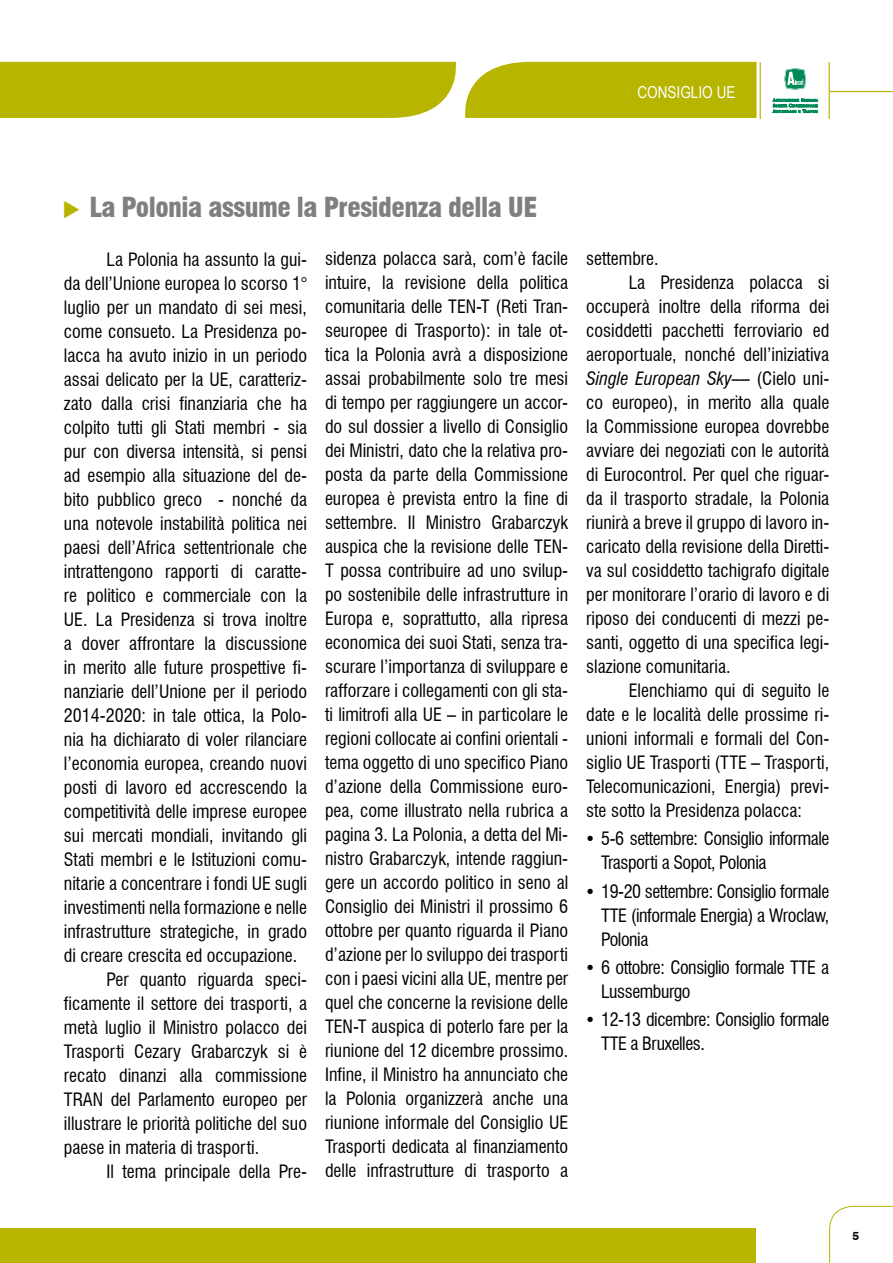
<style>
.page{position:relative;width:893px;height:1263px;background:#fff}
.page>*{position:absolute;margin:0;border:0;box-sizing:border-box;transform-origin:0 0}
.t1{font:900 condensed 27px "Swiss 721 BT";letter-spacing:-.02em;color:#7e7f81}
.t2{font:condensed 18px/24px "Swiss 721 BT";color:#000;text-align:justify}
.t3{font:condensed 18px/24px "Swiss 721 BT";letter-spacing:-.025em;color:#000}
.t4{font:italic condensed 18px "Swiss 721 BT";color:#000}
.t5{font:16.5px "Arial Narrow";color:#fff}
.t6{font:700 12px "Swiss 721 BT";color:#000}
.s1{font-style:normal}
</style>
<div class="page">
<svg style="left:772px;top:98px;width:46px;height:15px"></svg>
<svg style="left:784px;top:68px;width:23px;height:22px"></svg>
<hr style="left:829px;top:62px;width:1px;height:57px;background:#b7b500">
<hr style="left:760px;top:62px;width:1px;height:57px;background:#b7b500">
<hr style="left:830px;top:91px;width:63px;height:1px;background:#b7b500">
<div style="left:0;top:62px;width:756px;height:56px;background:#b7b500"></div>
<div style="left:0;top:1229px;width:755px;height:34px;background:#b7b500"></div>
<svg style="left:829px;top:1205px;width:64px;height:58px"></svg>
<p class="t5" style="left:637px;top:80px;width:100px">CONSIGLIO UE</p>
<h1 class="t1" style="left:89px;top:191px;width:450px">La Polonia assume la Presidenza della UE</h1>
<p class="t2" style="left:106px;top:247px;width:202px">La Polonia ha assunto la gui-</p>
<p class="t2" style="left:64px;top:271px;width:245px">da dell’Unione europea lo scorso 1°</p>
<p class="t2" style="left:64px;top:295px;width:245px">luglio per un mandato di sei mesi,</p>
<p class="t2" style="left:64px;top:319px;width:245px">come consueto. La Presidenza po-</p>
<p class="t2" style="left:64px;top:343px;width:245px">lacca ha avuto inizio in un periodo</p>
<p class="t2" style="left:64px;top:367px;width:245px">assai delicato per la UE, caratteriz-</p>
<p class="t2" style="left:64px;top:391px;width:245px">zato dalla crisi finanziaria che ha</p>
<p class="t2" style="left:64px;top:415px;width:245px">colpito tutti gli Stati membri - sia</p>
<p class="t2" style="left:64px;top:439px;width:245px">pur con diversa intensità, si pensi</p>
<p class="t2" style="left:64px;top:463px;width:245px">ad esempio alla situazione del de-</p>
<p class="t2" style="left:64px;top:487px;width:245px">bito pubblico greco - nonché da</p>
<p class="t2" style="left:64px;top:511px;width:245px">una notevole instabilità politica nei</p>
<p class="t2" style="left:64px;top:535px;width:245px">paesi dell’Africa settentrionale che</p>
<p class="t2" style="left:64px;top:559px;width:245px">intrattengono rapporti di caratte-</p>
<p class="t2" style="left:64px;top:583px;width:245px">re politico e commerciale con la</p>
<p class="t2" style="left:64px;top:607px;width:245px">UE. La Presidenza si trova inoltre</p>
<p class="t2" style="left:64px;top:631px;width:245px">a dover affrontare la discussione</p>
<p class="t2" style="left:64px;top:655px;width:245px">in merito alle future prospettive fi-</p>
<p class="t2" style="left:64px;top:679px;width:245px">nanziarie dell’Unione per il periodo</p>
<p class="t2" style="left:64px;top:703px;width:245px">2014-2020: in tale ottica, la Polo-</p>
<p class="t2" style="left:64px;top:727px;width:245px">nia ha dichiarato di voler rilanciare</p>
<p class="t2" style="left:64px;top:751px;width:245px">l’economia europea, creando nuovi</p>
<p class="t2" style="left:64px;top:775px;width:245px">posti di lavoro ed accrescendo la</p>
<p class="t2" style="left:64px;top:799px;width:245px">competitività delle imprese europee</p>
<p class="t2" style="left:64px;top:823px;width:245px">sui mercati mondiali, invitando gli</p>
<p class="t2" style="left:64px;top:847px;width:245px">Stati membri e le Istituzioni comu-</p>
<p class="t2" style="left:64px;top:871px;width:245px">nitarie a concentrare i fondi UE sugli</p>
<p class="t2" style="left:64px;top:895px;width:245px">investimenti nella formazione e nelle</p>
<p class="t2" style="left:64px;top:919px;width:245px">infrastrutture strategiche, in grado</p>
<p class="t2" style="left:64px;top:943px;width:235px">di creare crescita ed occupazione.</p>
<p class="t2" style="left:106px;top:967px;width:202px">Per quanto riguarda speci-</p>
<p class="t2" style="left:64px;top:991px;width:245px">ficamente il settore dei trasporti, a</p>
<p class="t2" style="left:64px;top:1015px;width:245px">metà luglio il Ministro polacco dei</p>
<p class="t2" style="left:64px;top:1039px;width:245px">Trasporti Cezary Grabarczyk si è</p>
<p class="t2" style="left:64px;top:1063px;width:245px">recato dinanzi alla commissione</p>
<p class="t2" style="left:64px;top:1087px;width:245px">TRAN del Parlamento europeo per</p>
<p class="t2" style="left:64px;top:1111px;width:245px">illustrare le priorità politiche del suo</p>
<p class="t2" style="left:64px;top:1135px;width:197px">paese in materia di trasporti.</p>
<p class="t2" style="left:106px;top:1159px;width:202px">Il tema principale della Pre-</p>
<p class="t2" style="left:325px;top:247px;width:245px">sidenza polacca sarà, com’è facile intuire, la revisione della politica comunitaria delle TEN-T (Reti Tran&shy;seuropee di Trasporto): in tale ot&shy;tica la Polonia avrà a disposizione assai probabilmente solo tre mesi di tempo per raggiungere un accor&shy;do sul dossier a livello di Consiglio dei Ministri, dato che la relativa pro&shy;posta da parte della Commissione europea è prevista entro la fine di settembre. Il Ministro Grabarczyk auspica che la revisione delle TEN-T possa contribuire ad uno svilup&shy;po sostenibile delle infrastrutture in Europa e, soprattutto, alla ripresa economica dei suoi Stati, senza tra&shy;scurare l’importanza di sviluppare e rafforzare i collegamenti con gli sta&shy;ti limitrofi alla UE – in particolare le regioni collocate ai confini orientali - tema oggetto di uno specifico Piano d’azione della Commissione euro&shy;pea, come illustrato nella rubrica a pagina 3. La Polonia, a detta del Mi&shy;nistro Grabarczyk, intende raggiun&shy;gere un accordo politico in seno al Consiglio dei Ministri il prossimo 6 ottobre per quanto riguarda il Piano d’azione per lo sviluppo dei trasporti con i paesi vicini alla UE, mentre per quel che concerne la revisione delle TEN-T auspica di poterlo fare per la riunione del 12 dicembre prossimo.<br>Infine, il Ministro ha annunciato che la Polonia organizzerà anche una riunione informale del Consiglio UE Trasporti dedicata al finanziamento delle infrastrutture di trasporto a</p>
<p class="t2" style="left:586px;top:247px;width:74px">settembre.</p>
<p class="t2" style="left:629px;top:271px;width:202px">La Presidenza polacca si</p>
<p class="t2" style="left:586px;top:295px;width:245px">occuperà inoltre della riforma dei</p>
<p class="t2" style="left:586px;top:319px;width:245px">cosiddetti pacchetti ferroviario ed</p>
<p class="t2" style="left:586px;top:343px;width:245px">aeroportuale, nonché dell’iniziativa</p>
<p class="t4" style="left:586px;top:368px;width:245px">Single European Sky<span class="s1">–– (Cielo uni-</span></p>
<p class="t2" style="left:586px;top:391px;width:245px">co europeo), in merito alla quale</p>
<p class="t2" style="left:586px;top:415px;width:245px">la Commissione europea dovrebbe</p>
<p class="t2" style="left:586px;top:439px;width:245px">avviare dei negoziati con le autorità</p>
<p class="t2" style="left:586px;top:463px;width:245px">di Eurocontrol. Per quel che riguar-</p>
<p class="t2" style="left:586px;top:487px;width:245px">da il trasporto stradale, la Polonia</p>
<p class="t2" style="left:586px;top:511px;width:245px">riunirà a breve il gruppo di lavoro in-</p>
<p class="t2" style="left:586px;top:535px;width:245px">caricato della revisione della Diretti-</p>
<p class="t2" style="left:586px;top:559px;width:245px">va sul cosiddetto tachigrafo digitale</p>
<p class="t2" style="left:586px;top:583px;width:245px">per monitorare l’orario di lavoro e di</p>
<p class="t2" style="left:586px;top:607px;width:245px">riposo dei conducenti di mezzi pe-</p>
<p class="t2" style="left:586px;top:631px;width:245px">santi, oggetto di una specifica legi-</p>
<p class="t2" style="left:586px;top:655px;width:146px">slazione comunitaria.</p>
<p class="t2" style="left:629px;top:679px;width:202px">Elenchiamo qui di seguito le</p>
<p class="t2" style="left:586px;top:703px;width:245px">date e le località delle prossime ri-</p>
<p class="t2" style="left:586px;top:727px;width:245px">unioni informali e formali del Con-</p>
<p class="t2" style="left:586px;top:751px;width:245px">siglio UE Trasporti (TTE – Trasporti,</p>
<p class="t2" style="left:586px;top:775px;width:245px">Telecomunicazioni, Energia) previ-</p>
<p class="t2" style="left:586px;top:799px;width:217px">ste sotto la Presidenza polacca:</p>
<p class="t3" style="left:601px;top:827px;width:230px">5-6 settembre: Consiglio informale<br>Trasporti a Sopot, Polonia</p>
<p class="t2" style="left:601px;top:879px;width:230px">19-20 settembre: Consiglio formale TTE (informale Energia) a Wroclaw, Polonia</p>
<p class="t3" style="left:601px;top:955px;width:230px">6 ottobre: Consiglio formale TTE a<br>Lussemburgo</p>
<p class="t3" style="left:601px;top:1008px;width:230px">12-13 dicembre: Consiglio formale<br>TTE a Bruxelles.</p>
<p class="t6" style="left:853px;top:1229px;width:8px">5</p>
</div>
